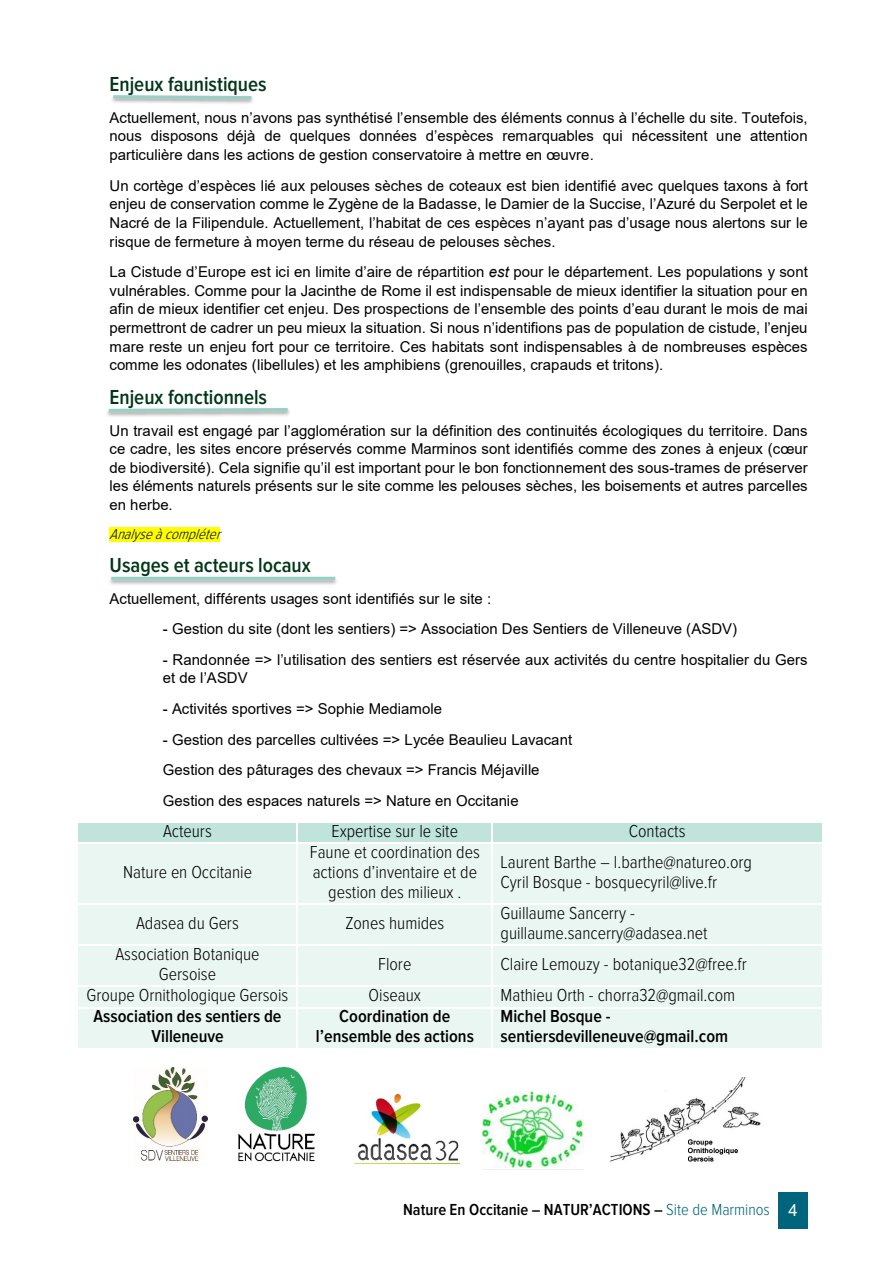
<style>
.page{position:relative;width:893px;height:1263px;background:#fff}
.page>*{position:absolute;margin:0;border:0;box-sizing:border-box;transform-origin:0 0}
.t1{font:600 21px "Proxima Nova Cond";color:#003718}
.t2{font:300 18px/19.8px "Proxima Nova Cond";color:#000;text-align:center}
.t3{font:600 18px/19.8px "Proxima Nova Cond";color:#000;text-align:center}
.t4{font:600 16.5px "Proxima Nova Cond";color:#000}
.t5{font:15px/18.6px "Arial";color:#000;text-align:justify}
.t6{font:italic 300 15px "Proxima Nova Cond";color:#000}
.s1{font-style:italic}
.s2{font-weight:300;color:#00647d}
.s3{font-family:"Arial";font-weight:400;color:#fff}
</style>
<div class="page">
<div style="left:778px;top:1192px;width:30px;height:36px;background:#00647d"></div>
<div style="left:110px;top:527px;width:110px;height:15px;background:#ff0"></div>
<div style="left:78px;top:823px;width:219px;height:19px;background:#c0e4da"></div>
<div style="left:298px;top:823px;width:194px;height:19px;background:#c0e4da"></div>
<div style="left:493px;top:823px;width:329px;height:19px;background:#c0e4da"></div>
<div style="left:78px;top:844px;width:219px;height:59px;background:#eaf6f2"></div>
<div style="left:298px;top:844px;width:194px;height:59px;background:#eaf6f2"></div>
<div style="left:493px;top:844px;width:329px;height:59px;background:#eaf6f2"></div>
<div style="left:78px;top:905px;width:219px;height:39px;background:#eaf6f2"></div>
<div style="left:298px;top:905px;width:194px;height:39px;background:#eaf6f2"></div>
<div style="left:493px;top:905px;width:329px;height:39px;background:#eaf6f2"></div>
<div style="left:78px;top:946px;width:219px;height:39px;background:#eaf6f2"></div>
<div style="left:298px;top:946px;width:194px;height:39px;background:#eaf6f2"></div>
<div style="left:493px;top:946px;width:329px;height:39px;background:#eaf6f2"></div>
<div style="left:78px;top:987px;width:219px;height:20px;background:#eaf6f2"></div>
<div style="left:298px;top:987px;width:194px;height:20px;background:#eaf6f2"></div>
<div style="left:493px;top:987px;width:329px;height:20px;background:#eaf6f2"></div>
<div style="left:78px;top:1008px;width:219px;height:40px;background:#eaf6f2"></div>
<div style="left:298px;top:1008px;width:194px;height:40px;background:#eaf6f2"></div>
<div style="left:493px;top:1008px;width:329px;height:40px;background:#eaf6f2"></div>
<svg style="left:111px;top:94px;width:143px;height:7px"></svg>
<img style="left:107px;top:413px;width:183px;height:4px">
<svg style="left:107px;top:408px;width:183px;height:5px"></svg>
<img style="left:110px;top:576px;width:227px;height:9px">
<hr style="left:111px;top:577px;width:224px;height:3px;background:#96d2c3">
<img style="left:238px;top:1066px;width:77px;height:96px">
<img style="left:354px;top:1095px;width:107px;height:69px">
<img style="left:483px;top:1091px;width:100px;height:78px">
<img style="left:610px;top:1078px;width:151px;height:84px">
<img style="left:134px;top:1068px;width:73px;height:94px">
<p class="t1" style="left:110px;top:74px;width:158px">Enjeux faunistiques</p>
<p class="t5" style="left:110px;top:108px;width:700px">Actuellement, nous n’avons pas synthétisé l’ensemble des éléments connus à l’échelle du site. Toutefois, nous disposons déjà de quelques données d’espèces remarquables qui nécessitent une attention particulière dans les actions de gestion conservatoire à mettre en œuvre.</p>
<p class="t5" style="left:110px;top:176px;width:700px">Un cortège d’espèces lié aux pelouses sèches de coteaux est bien identifié avec quelques taxons à fort enjeu de conservation comme le Zygène de la Badasse, le Damier de la Succise, l’Azuré du Serpolet et le Nacré de la Filipendule. Actuellement, l’habitat de ces espèces n’ayant pas d’usage nous alertons sur le risque de fermeture à moyen terme du réseau de pelouses sèches.</p>
<p class="t5" style="left:110px;top:262px;width:700px">La Cistude d’Europe est ici en limite d’aire de répartition <span class="s1">est</span> pour le département. Les populations y sont vulnérables. Comme pour la Jacinthe de Rome il est indispensable de mieux identifier la situation pour en afin de mieux identifier cet enjeu. Des prospections de l’ensemble des points d’eau durant le mois de mai permettront de cadrer un peu mieux la situation. Si nous n’identifions pas de population de cistude, l’enjeu mare reste un enjeu fort pour ce territoire. Ces habitats sont indispensables à de nombreuses espèces comme les odonates (libellules) et les amphibiens (grenouilles, crapauds et tritons).</p>
<p class="t1" style="left:110px;top:387px;width:159px">Enjeux fonctionnels</p>
<p class="t5" style="left:110px;top:421px;width:700px">Un travail est engagé par l’agglomération sur la définition des continuités écologiques du territoire. Dans ce cadre, les sites encore préservés comme Marminos sont identifiés comme des zones à enjeux (cœur de biodiversité). Cela signifie qu’il est important pour le bon fonctionnement des sous-trames de préserver les éléments naturels présents sur le site comme les pelouses sèches, les boisements et autres parcelles en herbe.</p>
<p class="t6" style="left:110px;top:527px;width:117px">Analyseàcompléter</p>
<p class="t1" style="left:110px;top:555px;width:203px">Usages et acteurs locaux</p>
<p class="t5" style="left:110px;top:589px;width:383px">Actuellement, différents usages sont identifiés sur le site :</p>
<p class="t5" style="left:163px;top:619px;width:576px">- Gestion du site (dont les sentiers) =&gt; Association Des Sentiers de Villeneuve (ASDV)</p>
<p class="t5" style="left:163px;top:650px;width:646px">- Randonnée =&gt; l’utilisation des sentiers est réservée aux activités du centre hospitalier du Gers et de l’ASDV</p>
<p class="t5" style="left:163px;top:699px;width:281px">- Activités sportives =&gt; Sophie Mediamole</p>
<p class="t5" style="left:163px;top:730px;width:411px">- Gestion des parcelles cultivées =&gt; Lycée Beaulieu Lavacant</p>
<p class="t5" style="left:163px;top:761px;width:378px">Gestion des pâturages des chevaux =&gt; Francis Méjaville</p>
<p class="t5" style="left:163px;top:791px;width:357px">Gestion des espaces naturels =&gt; Nature en Occitanie</p>
<p class="t2" style="left:163px;top:822px;width:50px">Acteurs</p>
<p class="t2" style="left:332px;top:822px;width:128px">Expertise sur le site</p>
<p class="t2" style="left:629px;top:822px;width:58px">Contacts</p>
<p class="t2" style="left:123px;top:863px;width:130px">Nature en Occitanie</p>
<p class="t2" style="left:310px;top:843px;width:172px">Faune et coordination des actions d’inventaire et de gestion des milieux .</p>
<p class="t2" style="left:501px;top:853px;width:253px">Laurent Barthe – l.barthe@natureo.org</p>
<p class="t2" style="left:501px;top:873px;width:218px">Cyril Bosque - bosquecyril@live.fr</p>
<p class="t2" style="left:136px;top:914px;width:104px">Adasea du Gers</p>
<p class="t2" style="left:345px;top:914px;width:100px">Zones humides</p>
<p class="t2" style="left:501px;top:904px;width:209px;text-align:left">Guillaume Sancerry - guillaume.sancerry@adasea.net</p>
<p class="t2" style="left:115px;top:945px;width:146px">Association Botanique<br>Gersoise</p>
<p class="t2" style="left:378px;top:955px;width:35px">Flore</p>
<p class="t2" style="left:501px;top:955px;width:248px">Claire Lemouzy - botanique32@free.fr</p>
<p class="t2" style="left:87px;top:986px;width:203px">Groupe Ornithologique Gersois</p>
<p class="t2" style="left:369px;top:986px;width:54px">Oiseaux</p>
<p class="t2" style="left:501px;top:986px;width:236px">Mathieu Orth - chorra32@gmail.com</p>
<p class="t3" style="left:94px;top:1007px;width:189px">Association des sentiers de<br>Villeneuve</p>
<p class="t3" style="left:316px;top:1007px;width:160px">Coordination de l’ensemble des actions</p>
<p class="t3" style="left:501px;top:1007px;width:229px;text-align:left">Michel Bosque - sentiersdevilleneuve@gmail.com</p>
<p class="t4" style="left:403px;top:1202px;width:396px">Nature En Occitanie – NATUR’ACTIONS – <span class="s2">Site de Marminos</span> <span class="s3">4</span></p>
</div>
